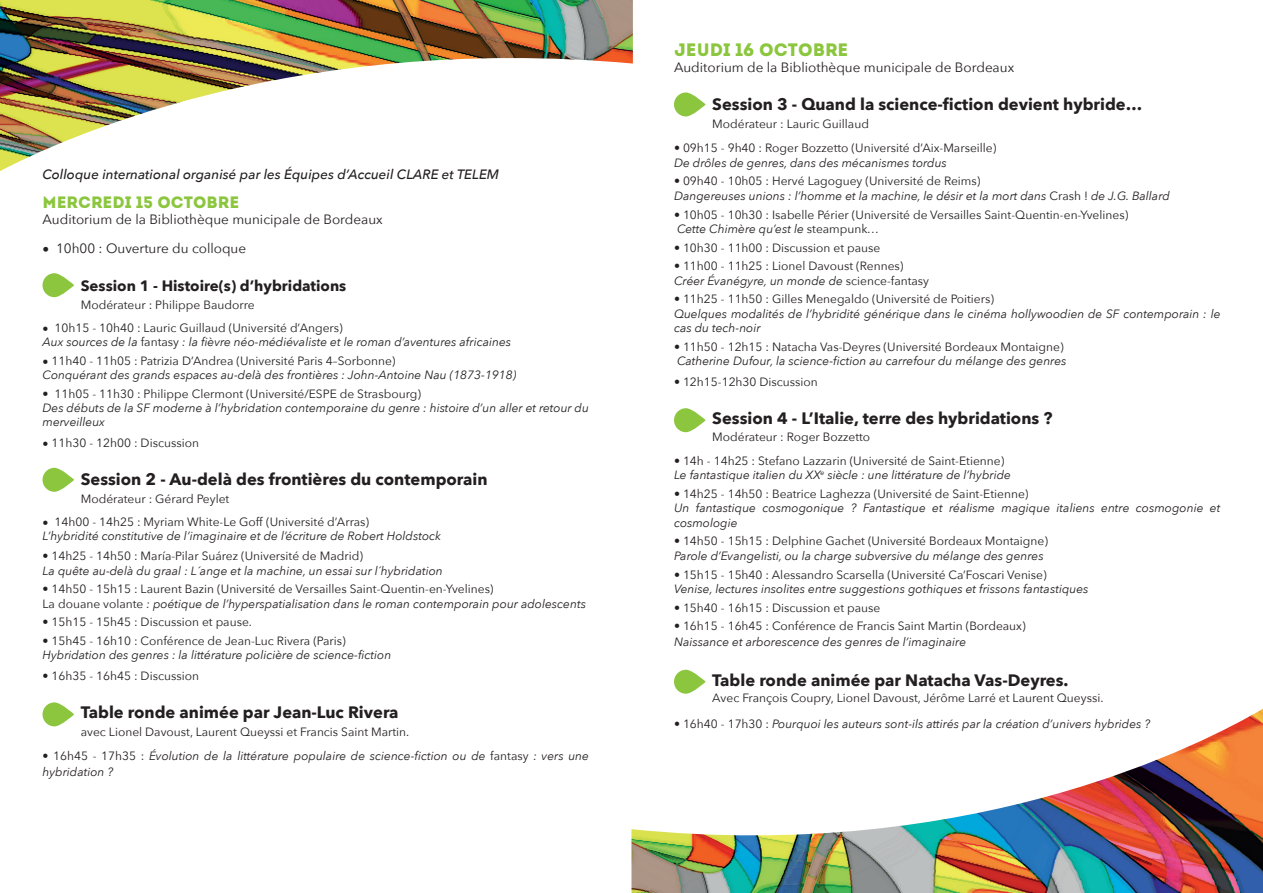
<style>
.page{position:relative;width:1263px;height:893px;background:#fff}
.page>*{position:absolute;margin:0;border:0;box-sizing:border-box;transform-origin:0 0}
.t1{font:18px "Intro";color:#8bc63e}
.t2{font:700 16.5px "Avenir Next";color:#231f20}
.t3{font:16.5px "Intro";color:#8bc63e}
.t4{font:700 15px "Avenir Next";color:#231f20}
.t5{font:13.5px "Avenir Next";color:#231f20}
.t6{font:italic 500 13.5px "Avenir Next";color:#231f20}
.t7{font:12px/14.4px "Avenir Next";color:#231f20}
.t8{font:italic 12px/14.4px "Avenir Next";color:#231f20}
.s1{font-style:normal}
.s2{font-style:italic}
</style>
<div class="page">
<img style="left:0;top:0;width:633px;height:171px">
<img style="left:631px;top:709px;width:632px;height:184px">
<svg style="left:43px;top:273px;width:31px;height:24px"></svg>
<svg style="left:43px;top:468px;width:31px;height:24px"></svg>
<svg style="left:43px;top:702px;width:31px;height:24px"></svg>
<svg style="left:674px;top:92px;width:32px;height:24px"></svg>
<svg style="left:674px;top:670px;width:32px;height:24px"></svg>
<svg style="left:674px;top:408px;width:32px;height:24px"></svg>
<p class="t6" style="left:43px;top:163px;width:458px">Colloque international organisé par les équipes d’Accueil CLARE et TELEM</p>
<h2 class="t3" style="left:43px;top:192px;width:198px">MERCREDI 15 OCTOBRE</h2>
<p class="t5" style="left:43px;top:208px;width:342px">Auditorium de la Bibliothèque municipale de Bordeaux</p>
<p class="t5" style="left:43px;top:237px;width:205px">• 10h00 : Ouverture du colloque</p>
<p class="t4" style="left:81px;top:272px;width:267px">Session 1 - Histoire(s) d’hybridations</p>
<p class="t7" style="left:81px;top:297px;width:175px">Modérateur : Philippe Baudorre</p>
<p class="t8" style="left:43px;top:320px;width:470px"><span class="s1">• 10h15 - 10h40 : Lauric Guillaud (Université d’Angers)<br></span>Aux sources de la <span class="s1">fantasy</span> : la fièvre néo-médiévaliste et le roman d’aventures africaines</p>
<p class="t7" style="left:43px;top:353px;width:354px">• 11h40 - 11h05 : Patrizia D’Andrea (Université Paris 4–Sorbonne)</p>
<p class="t8" style="left:43px;top:367px;width:475px">Conquérant des grands espaces au-delà des frontières : John-Antoine Nau (1873-1918)</p>
<p class="t7" style="left:43px;top:386px;width:380px">• 11h05 - 11h30 : Philippe Clermont (Université/ESPE de Strasbourg)</p>
<p class="t8" style="left:43px;top:400px;width:548px">Des débuts de la SF moderne à l’hybridation contemporaine du genre : histoire d’un aller et retour du merveilleux</p>
<p class="t7" style="left:43px;top:435px;width:158px">• 11h30 - 12h00 : Discussion</p>
<h2 class="t2" style="left:81px;top:465px;width:408px">Session 2 - Au-delà des frontières du contemporain</h2>
<p class="t7" style="left:81px;top:491px;width:150px">Modérateur : Gérard Peylet</p>
<p class="t7" style="left:43px;top:514px;width:328px">• 14h00 - 14h25 : Myriam White-Le Goff (Université d’Arras)</p>
<p class="t8" style="left:43px;top:528px;width:400px">L’hybridité constitutive de l’imaginaire et de l’écriture de Robert Holdstock</p>
<p class="t7" style="left:43px;top:548px;width:322px">• 14h25 - 14h50 : María-Pilar Suárez (Université de Madrid)</p>
<p class="t8" style="left:43px;top:563px;width:402px">La quête au-delà du graal : L´ange et la machine, un essai sur l´hybridation</p>
<p class="t7" style="left:43px;top:581px;width:545px">• 14h50 - 15h15 : Laurent Bazin (Université de Versailles Saint-Quentin-en-Yvelines)<br>La douane volante <span class="s2">: poétique de l’hyperspatialisation dans le roman contemporain pour adolescents</span></p>
<p class="t7" style="left:43px;top:614px;width:211px">• 15h15 - 15h45 : Discussion et pause.</p>
<p class="t7" style="left:43px;top:633px;width:305px">• 15h45 - 16h10 : Conférence de Jean-Luc Rivera (Paris)</p>
<p class="t8" style="left:43px;top:647px;width:350px">Hybridation des genres : la littérature policière de science-fiction</p>
<p class="t7" style="left:43px;top:668px;width:158px">• 16h35 - 16h45 : Discussion</p>
<h2 class="t2" style="left:81px;top:698px;width:319px">Table ronde animée par Jean-Luc Rivera</h2>
<p class="t7" style="left:81px;top:724px;width:330px">avec Lionel Davoust, Laurent Queyssi et Francis Saint Martin.</p>
<p class="t8" style="left:43px;top:747px;width:548px;line-height:16.2px"><span class="s1">• 16h45 - 17h35 :</span> Évolution de la littérature populaire de science-fiction ou de <span class="s1">fantasy</span> : vers une hybridation ?</p>
<h1 class="t1" style="left:674px;top:39px;width:176px">JEUDI 16 OCTOBRE</h1>
<p class="t5" style="left:674px;top:56px;width:342px">Auditorium de la Bibliothèque municipale de Bordeaux</p>
<h2 class="t2" style="left:712px;top:90px;width:431px">Session 3 - Quand la science-fiction devient hybride…</h2>
<p class="t7" style="left:712px;top:116px;width:158px">Modérateur : Lauric Guillaud</p>
<p class="t7" style="left:674px;top:141px;width:324px">• 09h15 - 9h40 : Roger Bozzetto (Université d’Aix-Marseille)</p>
<p class="t8" style="left:674px;top:155px;width:274px">De drôles de genres, dans des mécanismes tordus</p>
<p class="t8" style="left:674px;top:174px;width:497px"><span class="s1">• 09h40 - 10h05 : Hervé Lagoguey (Université de Reims)<br></span>Dangereuses unions : l’homme et la machine, le désir et la mort dans <span class="s1">Crash !</span> de J.G. Ballard</p>
<p class="t7" style="left:674px;top:207px;width:456px">• 10h05 - 10h30 : Isabelle Périer (Université de Versailles Saint-Quentin-en-Yvelines)<br><span class="s2">Cette Chimère qu’est le</span> steampunk<span class="s2">…</span></p>
<p class="t7" style="left:674px;top:240px;width:208px">• 10h30 - 11h00 : Discussion et pause</p>
<p class="t7" style="left:674px;top:258px;width:257px">• 11h00 - 11h25 : Lionel Davoust (Rennes)<br><span class="s2">Créer Évanégyre, un monde de</span> science-fantasy</p>
<p class="t7" style="left:674px;top:291px;width:321px">• 11h25 - 11h50 : Gilles Menegaldo (Université de Poitiers)</p>
<p class="t8" style="left:674px;top:306px;width:548px">Quelques modalités de l’hybridité générique dans le cinéma hollywoodien de SF contemporain : le cas du tech-noir</p>
<p class="t7" style="left:674px;top:339px;width:391px">• 11h50 - 12h15 : Natacha Vas-Deyres (Université Bordeaux Montaigne)</p>
<p class="t8" style="left:677px;top:353px;width:391px">Catherine Dufour, la science-fiction au carrefour du mélange des genres</p>
<p class="t7" style="left:674px;top:374px;width:145px">• 12h15-12h30 Discussion</p>
<h2 class="t2" style="left:712px;top:404px;width:342px">Session 4 - L’Italie, terre des hybridations ?</h2>
<p class="t7" style="left:712px;top:429px;width:159px">Modérateur : Roger Bozzetto</p>
<p class="t8" style="left:674px;top:453px;width:338px"><span class="s1">• 14h - 14h25 : Stefano Lazzarin (Université de Saint-Etienne)<br></span>Le fantastique italien du XX<sup>e</sup> siècle : une littérature de l’hybride</p>
<p class="t7" style="left:674px;top:486px;width:356px">• 14h25 - 14h50 : Beatrice Laghezza (Université de Saint-Etienne)</p>
<p class="t8" style="left:674px;top:500px;width:548px">Un fantastique cosmogonique ? Fantastique et réalisme magique italiens entre cosmogonie et cosmologie</p>
<p class="t7" style="left:674px;top:534px;width:375px">• 14h50 - 15h15 : Delphine Gachet (Université Bordeaux Montaigne)</p>
<p class="t8" style="left:674px;top:548px;width:371px">Parole d’Evangelisti, ou la charge subversive du mélange des genres</p>
<p class="t7" style="left:674px;top:567px;width:374px">• 15h15 - 15h40 : Alessandro Scarsella (Université Ca’Foscari Venise)</p>
<p class="t8" style="left:674px;top:581px;width:416px">Venise, lectures insolites entre suggestions gothiques et frissons fantastiques</p>
<p class="t7" style="left:674px;top:600px;width:208px">• 15h40 - 16h15 : Discussion et pause</p>
<p class="t7" style="left:674px;top:618px;width:353px">• 16h15 - 16h45 : Conférence de Francis Saint Martin (Bordeaux)</p>
<p class="t8" style="left:674px;top:634px;width:294px">Naissance et arborescence des genres de l’imaginaire</p>
<h2 class="t2" style="left:712px;top:666px;width:358px">Table ronde animée par Natacha Vas-Deyres.</h2>
<p class="t7" style="left:712px;top:690px;width:393px">Avec François Coupry, Lionel Davoust, Jérôme Larré et Laurent Queyssi.</p>
<p class="t8" style="left:674px;top:716px;width:478px"><span class="s1">• 16h40 - 17h30 :</span> Pourquoi les auteurs sont-ils attirés par la création d’univers hybrides ?</p>
</div>
